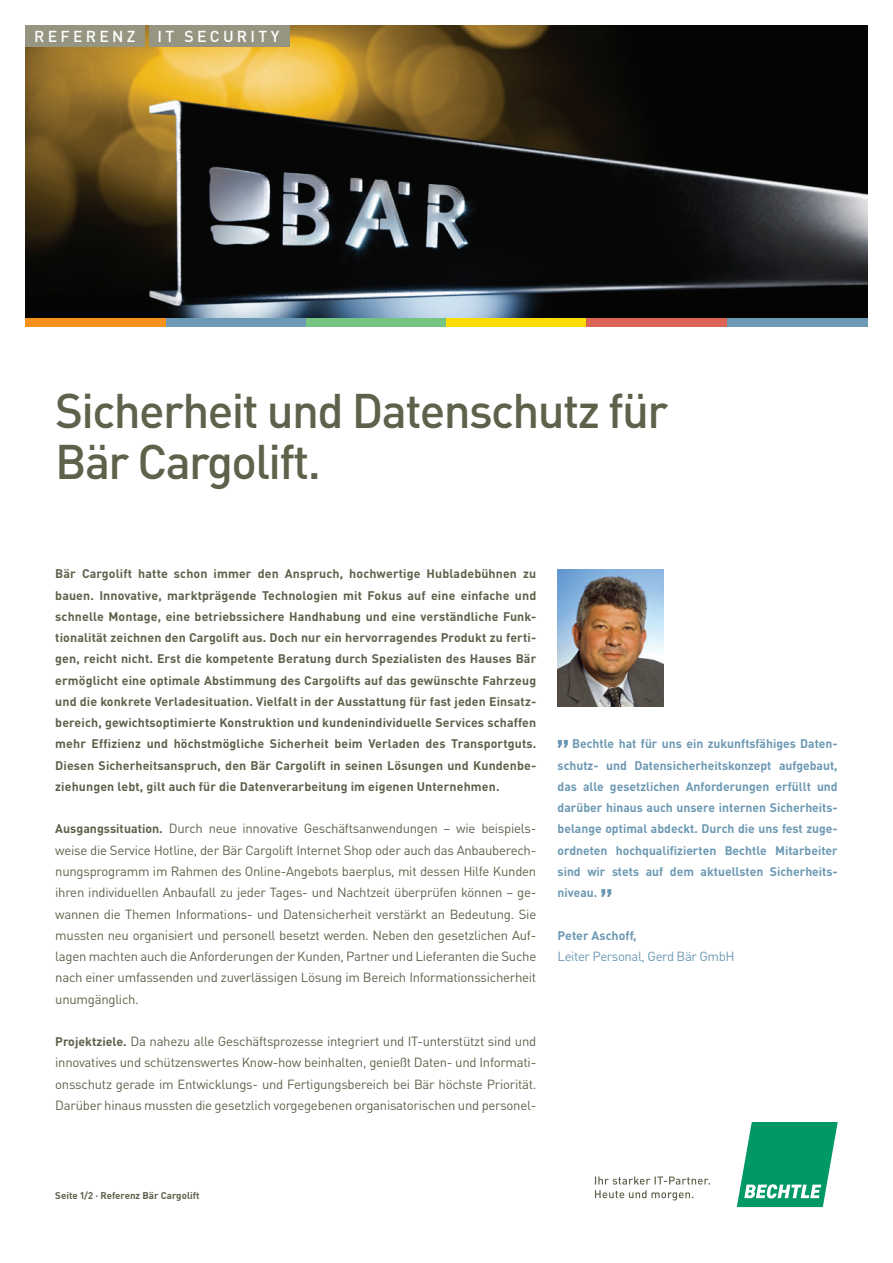
<style>
.page{position:relative;width:893px;height:1263px;background:#fff}
.page>*{position:absolute;margin:0;border:0;box-sizing:border-box;transform-origin:0 0}
.t1{font:500 48px/51px "Bechtle DIN";letter-spacing:-.035em;color:#60614b}
.t2{font:500 15.75px "Bechtle DIN";letter-spacing:.21em;color:#fff}
.t3{font:13.2px/21.3px "Bechtle DIN";letter-spacing:-.02em;color:#60614b;text-align:justify}
.t4{font:13.2px "Bechtle DIN";letter-spacing:-.03em;color:#6c99b3}
.t5{font:700 12.3px/21.3px "Bechtle DIN";letter-spacing:.01em;color:#60614b;text-align:justify}
.t6{font:700 12.3px/21.3px "Bechtle DIN";color:#6c99b3;text-align:justify}
.t7{font:700 9.75px "Bechtle DIN";color:#60614b}
.s1{font-weight:700;font-size:12.3px}
</style>
<div class="page">
<svg style="left:737px;top:1122px;width:101px;height:85px"></svg>
<svg style="left:595px;top:1190px;width:98px;height:10px"></svg>
<svg style="left:595px;top:1176px;width:115px;height:8px"></svg>
<img style="left:26px;top:26px;width:841px;height:292px">
<div style="left:26px;top:26px;width:119px;height:21px;background:#959581"></div>
<div style="left:149px;top:26px;width:141px;height:21px;background:#959581"></div>
<div style="left:26px;top:318px;width:140px;height:8px;background:#f7931d"></div>
<div style="left:166px;top:318px;width:140px;height:8px;background:#6c99b3"></div>
<div style="left:727px;top:318px;width:140px;height:8px;background:#6c99b3"></div>
<div style="left:306px;top:318px;width:140px;height:8px;background:#76c482"></div>
<div style="left:446px;top:318px;width:141px;height:8px;background:#ffdc01"></div>
<div style="left:587px;top:318px;width:140px;height:8px;background:#db6456"></div>
<svg style="left:558px;top:740px;width:10px;height:8px"></svg>
<svg style="left:601px;top:889px;width:10px;height:8px"></svg>
<img style="left:558px;top:569px;width:106px;height:137px">
<p class="t2" style="left:34px;top:24px;width:103px">referenz</p>
<p class="t2" style="left:157px;top:24px;width:123px">IT SE CUR ITY</p>
<h1 class="t1" style="left:55px;top:380px;width:614px">Sicherheit und Datenschutz für<br>Bär Cargolift.</h1>
<p class="t5" style="left:55px;top:562px;width:483px">Bär Cargolift hatte schon immer den Anspruch, hochwertige Hubladebühnen zu bauen. Innovative, marktprägende Technologien mit Fokus auf eine einfache und schnelle Montage, eine betriebssichere Handhabung und eine verständliche Funk&shy;tionalität zeichnen den Cargolift aus. Doch nur ein hervorragendes Produkt zu ferti&shy;gen, reicht nicht. Erst die kompetente Beratung durch Spezialisten des Hauses Bär ermöglicht eine optimale Abstimmung des Cargolifts auf das gewünschte Fahrzeug und die konkrete Verladesituation. Vielfalt in der Ausstattung für fast jeden Einsatz&shy;bereich, gewichtsoptimierte Konstruktion und kundenindividuelle Services schaffen mehr Effizienz und höchstmögliche Sicherheit beim Verladen des Transportguts.<br>Diesen Sicherheitsanspruch, den Bär Cargolift in seinen Lösungen und Kundenbe&shy;ziehungen lebt, gilt auch für die Datenverarbeitung im eigenen Unternehmen.</p>
<p class="t3" style="left:55px;top:817px;width:483px"><span class="s1">Ausgangssituation.</span> Durch neue innovative Geschäftsanwendungen – wie beispiels&shy;weise die Service Hotline, der Bär Cargolift Internet Shop oder auch das Anbauberech&shy;nungsprogramm im Rahmen des Online-Angebots baerplus, mit dessen Hilfe Kunden ihren individuellen Anbaufall zu jeder Tages- und Nachtzeit überprüfen können – ge&shy;wannen die Themen Informations- und Datensicherheit verstärkt an Bedeutung. Sie mussten neu organisiert und personell besetzt werden. Neben den gesetzlichen Auf&shy;lagen machten auch die Anforderungen der Kunden, Partner und Lieferanten die Suche nach einer umfassenden und zuverlässigen Lösung im Bereich Informationssicherheit unumgänglich.</p>
<p class="t3" style="left:55px;top:1029px;width:483px"><span class="s1">Projektziele.</span> Da nahezu alle Geschäftsprozesse integriert und IT-unterstützt sind und innovatives und schützenswertes Know-how beinhalten, genießt Daten- und Informati&shy;onsschutz gerade im Entwicklungs- und Fertigungsbereich bei Bär höchste Priorität.<br>Darüber hinaus mussten die gesetzlich vorgegebenen organisatorischen und personel-</p>
<p class="t6" style="left:558px;top:732px;width:282px;text-indent:15px">Bechtle hat für uns ein zukunftsfähiges Daten&shy;schutz- und Datensicherheitskonzept aufgebaut, das alle gesetzlichen Anforderungen erfüllt und darüber hinaus auch unsere internen Sicherheits&shy;belange optimal abdeckt. Durch die uns fest zuge&shy;ordneten hochqualifizierten Bechtle Mitarbeiter sind wir stets auf dem aktuellsten Sicherheits&shy;niveau.</p>
<p class="t6" style="left:558px;top:923px;width:81px">Peter Aschoff,</p>
<p class="t4" style="left:558px;top:946px;width:179px">Leiter Personal, Gerd Bär GmbH</p>
<p class="t7" style="left:55px;top:1187px;width:146px">Seite 1/2 · Referenz Bär Cargolift</p>
</div>
